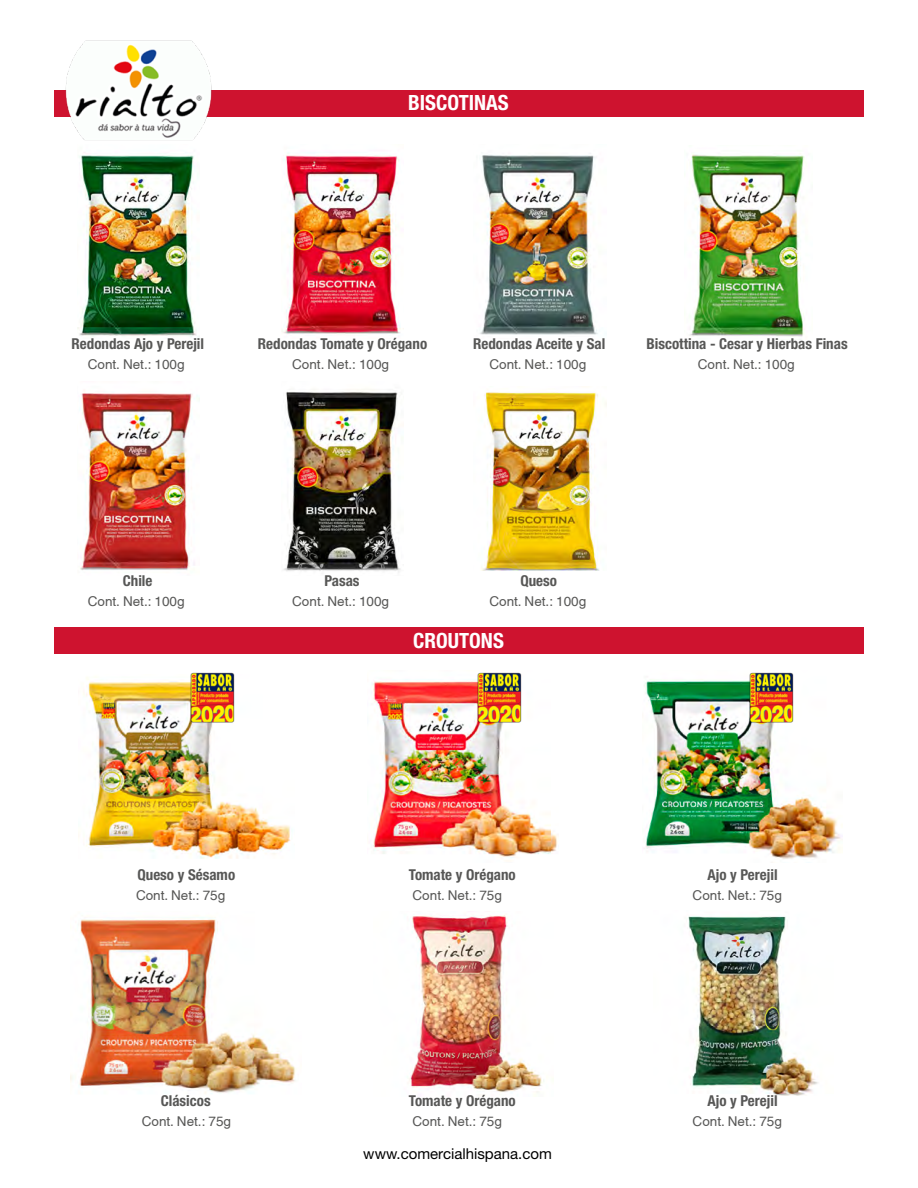
<style>
.page{position:relative;width:918px;height:1188px;background:#fff}
.page>*{position:absolute;margin:0;border:0;box-sizing:border-box;transform-origin:0 0}
.t1{font:700 condensed 21px "Helvetica Neue LT Pro";color:#fff}
.t2{font:700 condensed 15px "Helvetica Neue LT Pro";color:#575756}
.t3{font:15px "Helvetica Neue LT Std";color:#000}
.t4{font:13.5px "Helvetica";color:#575756}
</style>
<div class="page">
<img style="left:83px;top:677px;width:208px;height:182px">
<img style="left:373px;top:679px;width:186px;height:182px">
<img style="left:644px;top:679px;width:198px;height:180px">
<img style="left:71px;top:917px;width:225px;height:177px">
<img style="left:409px;top:915px;width:135px;height:178px">
<img style="left:688px;top:916px;width:130px;height:180px">
<img style="left:187px;top:672px;width:51px;height:53px">
<img style="left:473px;top:672px;width:52px;height:53px">
<img style="left:746px;top:672px;width:51px;height:53px">
<img style="left:481px;top:392px;width:126px;height:179px">
<img style="left:480px;top:155px;width:118px;height:180px">
<img style="left:283px;top:389px;width:118px;height:184px">
<img style="left:282px;top:152px;width:122px;height:182px">
<img style="left:79px;top:393px;width:116px;height:177px">
<img style="left:77px;top:175px;width:120px;height:162px">
<img style="left:689px;top:153px;width:116px;height:187px">
<div style="left:54px;top:90px;width:810px;height:26px;background:#ce132f"></div>
<div style="left:54px;top:627px;width:810px;height:27px;background:#ce132f"></div>
<img style="left:54px;top:40px;width:172px;height:135px">
<h1 class="t1" style="left:408px;top:90px;width:102px">BISCOTINAS</h1>
<p class="t2" style="left:72px;top:335px;width:134px">Redondas Ajo y Perejil</p>
<p class="t2" style="left:258px;top:335px;width:171px">Redondas Tomate y Orégano</p>
<p class="t2" style="left:473px;top:335px;width:134px">Redondas Aceite y Sal</p>
<p class="t2" style="left:647px;top:335px;width:203px">Biscottina - Cesar y Hierbas Finas</p>
<p class="t4" style="left:88px;top:356px;width:98px">Cont. Net.: 100g</p>
<p class="t4" style="left:292px;top:356px;width:98px">Cont. Net.: 100g</p>
<p class="t4" style="left:489px;top:356px;width:98px">Cont. Net.: 100g</p>
<p class="t4" style="left:698px;top:356px;width:98px">Cont. Net.: 100g</p>
<p class="t2" style="left:123px;top:572px;width:31px">Chile</p>
<p class="t2" style="left:324px;top:572px;width:37px">Pasas</p>
<p class="t2" style="left:520px;top:572px;width:38px">Queso</p>
<p class="t4" style="left:88px;top:594px;width:98px">Cont. Net.: 100g</p>
<p class="t4" style="left:292px;top:594px;width:98px">Cont. Net.: 100g</p>
<p class="t4" style="left:489px;top:594px;width:98px">Cont. Net.: 100g</p>
<p class="t2" style="left:138px;top:866px;width:99px">Queso y Sésamo</p>
<p class="t4" style="left:136px;top:887px;width:91px">Cont. Net.: 75g</p>
<h1 class="t1" style="left:413px;top:628px;width:92px">CROUTONS</h1>
<p class="t2" style="left:409px;top:866px;width:108px">Tomate y Orégano</p>
<p class="t4" style="left:413px;top:887px;width:91px">Cont. Net.: 75g</p>
<p class="t2" style="left:708px;top:866px;width:72px">Ajo y Perejil</p>
<p class="t4" style="left:693px;top:887px;width:91px">Cont. Net.: 75g</p>
<p class="t2" style="left:161px;top:1092px;width:51px">Clásicos</p>
<p class="t2" style="left:409px;top:1092px;width:108px">Tomate y Orégano</p>
<p class="t2" style="left:708px;top:1092px;width:72px">Ajo y Perejil</p>
<p class="t4" style="left:142px;top:1113px;width:91px">Cont. Net.: 75g</p>
<p class="t4" style="left:413px;top:1113px;width:91px">Cont. Net.: 75g</p>
<p class="t4" style="left:693px;top:1113px;width:91px">Cont. Net.: 75g</p>
<p class="t3" style="left:363px;top:1144px;width:190px">www.comercialhispana.com</p>
</div>
